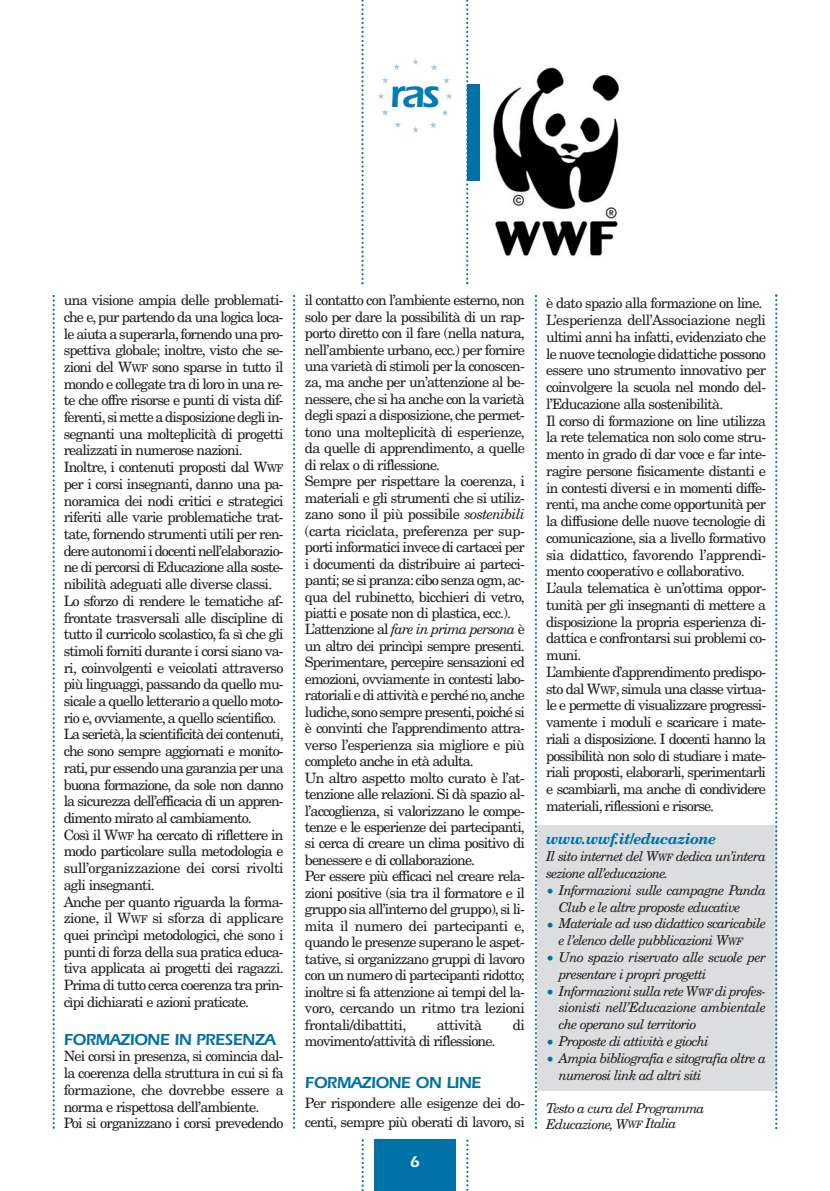
<style>
.page{position:relative;width:830px;height:1191px;background:#fff}
.page>*{position:absolute;margin:0;border:0;box-sizing:border-box;transform-origin:0 0}
.t1{font:600 40.8px "ITC Eras Std";color:#007cb7}
.t2{font:600 16.5px "ITC Eras Std";letter-spacing:-.04em;color:#0071a7}
.t3{font:600 16.05px "ITC Eras Std";color:#fff}
.t4{font:italic 700 15px "New Century Schlbk LT Std";letter-spacing:-.03em;color:#0071a7}
.t5{font:14.25px/16.6px "New Century Schlbk LT Std";letter-spacing:-.055em;color:#231f20}
.t6{font:italic 13.5px/16.8px "New Century Schlbk LT Std";letter-spacing:-.055em;color:#231f20}
.s1{font-size:10.65px}
.s2{font-style:italic}
.s3{font-size:10.2px}
.s4{font-style:normal;color:#0071a7}
</style>
<div class="page">
<img style="left:466px;top:36px;width:153px;height:249px">
<div style="left:466px;top:84px;width:13px;height:97px;background:#0071a7"></div>
<svg style="left:53px;top:295px;width:2px;height:833px"></svg>
<svg style="left:293px;top:295px;width:2px;height:833px"></svg>
<svg style="left:361px;top:0;width:2px;height:284px"></svg>
<svg style="left:466px;top:0;width:2px;height:284px"></svg>
<svg style="left:361px;top:1139px;width:2px;height:52px"></svg>
<svg style="left:466px;top:1139px;width:2px;height:52px"></svg>
<div style="left:374px;top:1139px;width:81px;height:52px;background:#0071a7"></div>
<svg style="left:412px;top:59px;width:6px;height:6px"></svg>
<svg style="left:378px;top:93px;width:6px;height:6px"></svg>
<svg style="left:412px;top:127px;width:6px;height:6px"></svg>
<svg style="left:446px;top:93px;width:6px;height:6px"></svg>
<svg style="left:443px;top:77px;width:6px;height:7px"></svg>
<svg style="left:430px;top:64px;width:7px;height:7px"></svg>
<svg style="left:382px;top:109px;width:6px;height:7px"></svg>
<svg style="left:394px;top:121px;width:7px;height:7px"></svg>
<svg style="left:430px;top:122px;width:6px;height:6px"></svg>
<svg style="left:442px;top:109px;width:6px;height:7px"></svg>
<svg style="left:382px;top:77px;width:6px;height:7px"></svg>
<svg style="left:393px;top:63px;width:7px;height:7px"></svg>
<div style="left:536px;top:825px;width:239px;height:265px;background:#dcdddf"></div>
<svg style="left:534px;top:295px;width:3px;height:833px"></svg>
<svg style="left:774px;top:294px;width:3px;height:835px"></svg>
<h1 class="t1" style="left:389px;top:80px;width:52px">ras</h1>
<p class="t5" style="left:64px;top:293px;width:221px">una visione ampia delle problemati&shy;che e, pur partendo da una logica loca&shy;le aiuta a superarla, fornendo una pro&shy;spettiva globale; inoltre, visto che se&shy;zioni del W<span class="s1">WF</span> sono sparse in tutto il mondo e collegate tra di loro in una re&shy;te che offre risorse e punti di vista dif&shy;ferenti, si mette a disposizione degli in&shy;segnanti una molteplicità di progetti realizzati in numerose nazioni.<br>Inoltre, i contenuti proposti dal W<span class="s1">WF </span>per i corsi insegnanti, danno una pa&shy;noramica dei nodi critici e strategici riferiti alle varie problematiche trat&shy;tate, fornendo strumenti utili per ren&shy;dere autonomi i docenti nell’elaborazio&shy;ne di percorsi di Educazione alla soste&shy;nibilità adeguati alle diverse classi.<br>Lo sforzo di rendere le tematiche af&shy;frontate trasversali alle discipline di tutto il curricolo scolastico, fa sì che gli stimoli forniti durante i corsi siano va&shy;ri, coinvolgenti e veicolati attraverso più linguaggi, passando da quello mu&shy;sicale a quello letterario a quello moto&shy;rio e, ovviamente, a quello scientifico.<br>La serietà,la scientificità dei contenuti, che sono sempre aggiornati e monito&shy;rati, pur essendo una garanzia per una buona formazione, da sole non danno la sicurezza dell’efficacia di un appren&shy;dimento mirato al cambiamento.<br>Così il W<span class="s1">WF</span> ha cercato di riflettere in modo particolare sulla metodologia e sull’organizzazione dei corsi rivolti agli insegnanti.<br>Anche per quanto riguarda la forma&shy;zione, il W<span class="s1">WF</span> si sforza di applicare quei princìpi metodologici, che sono i punti di forza della sua pratica educa&shy;tiva applicata ai progetti dei ragazzi.<br>Prima di tutto cerca coerenza tra prin&shy;cìpi dichiarati e azioni praticate.</p>
<p class="t2" style="left:64px;top:1033px;width:213px">FORMAZIONE IN PRESENZA</p>
<p class="t5" style="left:64px;top:1049px;width:221px">Nei corsi in presenza, si comincia dal&shy;la coerenza della struttura in cui si fa formazione, che dovrebbe essere a norma e rispettosa dell’ambiente.<br>Poi si organizzano i corsi prevedendo</p>
<p class="t5" style="left:305px;top:293px;width:221px">il contatto con l’ambiente esterno, non solo per dare la possibilità di un rap&shy;porto diretto con il fare (nella natura, nell’ambiente urbano, ecc.) per fornire una varietà di stimoli per la conoscen&shy;za, ma anche per un’attenzione al be&shy;nessere, che si ha anche con la varietà degli spazi a disposizione, che permet&shy;tono una molteplicità di esperienze, da quelle di apprendimento, a quelle di relax o di riflessione.<br>Sempre per rispettare la coerenza, i materiali e gli strumenti che si utiliz&shy;zano sono il più possibile <span class="s2">sostenibili </span>(carta riciclata, preferenza per sup&shy;porti informatici invece di cartacei per i documenti da distribuire ai parteci&shy;panti; se si pranza: cibo senza ogm, ac&shy;qua del rubinetto, bicchieri di vetro, piatti e posate non di plastica, ecc.).<br>L’attenzione al <span class="s2">fare in prima persona</span> è un altro dei princìpi sempre presenti.<br>Sperimentare, percepire sensazioni ed emozioni, ovviamente in contesti labo&shy;ratoriali e di attività e perché no, anche ludiche,sono sempre presenti,poiché si è convinti che l’apprendimento attra&shy;verso l’esperienza sia migliore e più completo anche in età adulta.<br>Un altro aspetto molto curato è l’at&shy;tenzione alle relazioni. Si dà spazio al&shy;l’accoglienza, si valorizzano le compe&shy;tenze e le esperienze dei partecipanti, si cerca di creare un clima positivo di benessere e di collaborazione.<br>Per essere più efficaci nel creare rela&shy;zioni positive (sia tra il formatore e il gruppo sia all’interno del gruppo), si li&shy;mita il numero dei partecipanti e, quando le presenze superano le aspet&shy;tative, si organizzano gruppi di lavoro con un numero di partecipanti ridotto; inoltre si fa attenzione ai tempi del la&shy;voro, cercando un ritmo tra lezioni frontali/dibattiti,</p>
<p class="t5" style="left:436px;top:1017px;width:47px">attività</p>
<p class="t5" style="left:512px;top:1017px;width:14px">di</p>
<p class="t5" style="left:305px;top:1034px;width:192px">movimento/attività di riflessione.</p>
<p class="t2" style="left:305px;top:1077px;width:178px">FORMAZIONE ON LINE</p>
<p class="t5" style="left:305px;top:1095px;width:221px;line-height:18.6px">Per rispondere alle esigenze dei do&shy;centi, sempre più oberati di lavoro, si</p>
<p class="t3" style="left:409px;top:1155px;width:12px">6</p>
<p class="t5" style="left:546px;top:296px;width:221px">è dato spazio alla formazione on line.<br>L’esperienza dell’Associazione negli ultimi anni ha infatti, evidenziato che le nuove tecnologie didattiche possono essere uno strumento innovativo per coinvolgere la scuola nel mondo del&shy;l’Educazione alla sostenibilità.<br>Il corso di formazione on line utilizza la rete telematica non solo come stru&shy;mento in grado di dar voce e far inte&shy;ragire persone fisicamente distanti e in contesti diversi e in momenti diffe&shy;renti, ma anche come opportunità per la diffusione delle nuove tecnologie di comunicazione, sia a livello formativo sia didattico, favorendo l’apprendi&shy;mento cooperativo e collaborativo.<br>L’aula telematica è un’ottima oppor&shy;tunità per gli insegnanti di mettere a disposizione la propria esperienza di&shy;dattica e confrontarsi sui problemi co&shy;muni.<br>L’ambiente d’apprendimento predispo&shy;sto dal W<span class="s1">WF</span>, simula una classe virtua&shy;le e permette di visualizzare progressi&shy;vamente i moduli e scaricare i mate&shy;riali a disposizione. I docenti hanno la possibilità non solo di studiare i mate&shy;riali proposti, elaborarli, sperimentarli e scambiarli, ma anche di condividere materiali, riflessioni e risorse.</p>
<p class="t4" style="left:546px;top:833px;width:172px">www.wwf.it/educazione</p>
<p class="t6" style="left:546px;top:849px;width:221px">Il sito internet del W<span class="s3">WF</span> dedica un’intera sezione all’educazione.</p>
<p class="t6" style="left:558px;top:883px;width:208px;text-indent:-13px"><span class="s4">•</span> Informazioni sulle campagne Panda<br>Club e le altre proposte educative</p>
<p class="t6" style="left:558px;top:916px;width:208px;text-indent:-13px"><span class="s4">•</span> Materiale ad uso didattico scaricabile e l’elenco delle pubblicazioni W<span class="s3">WF</span></p>
<p class="t6" style="left:558px;top:950px;width:208px;text-indent:-13px"><span class="s4">•</span> Uno spazio riservato alle scuole per presentare i propri progetti</p>
<p class="t6" style="left:558px;top:983px;width:208px;text-align:justify;text-indent:-13px"><span class="s4">•</span> Informazioni sulla rete W<span class="s3">WF</span> di profes&shy;sionisti nell’Educazione ambientale che operano sul territorio</p>
<p class="t6" style="left:546px;top:1034px;width:164px"><span class="s4">•</span> Proposte di attività e giochi</p>
<p class="t6" style="left:558px;top:1051px;width:208px;text-indent:-13px"><span class="s4">•</span> Ampia bibliografia e sitografia oltre a numerosi link ad altri siti</p>
<p class="t6" style="left:546px;top:1102px;width:160px;line-height:15.3px">Testo a cura del Programma<br>Educazione, W<span class="s3">WF</span> Italia</p>
</div>
